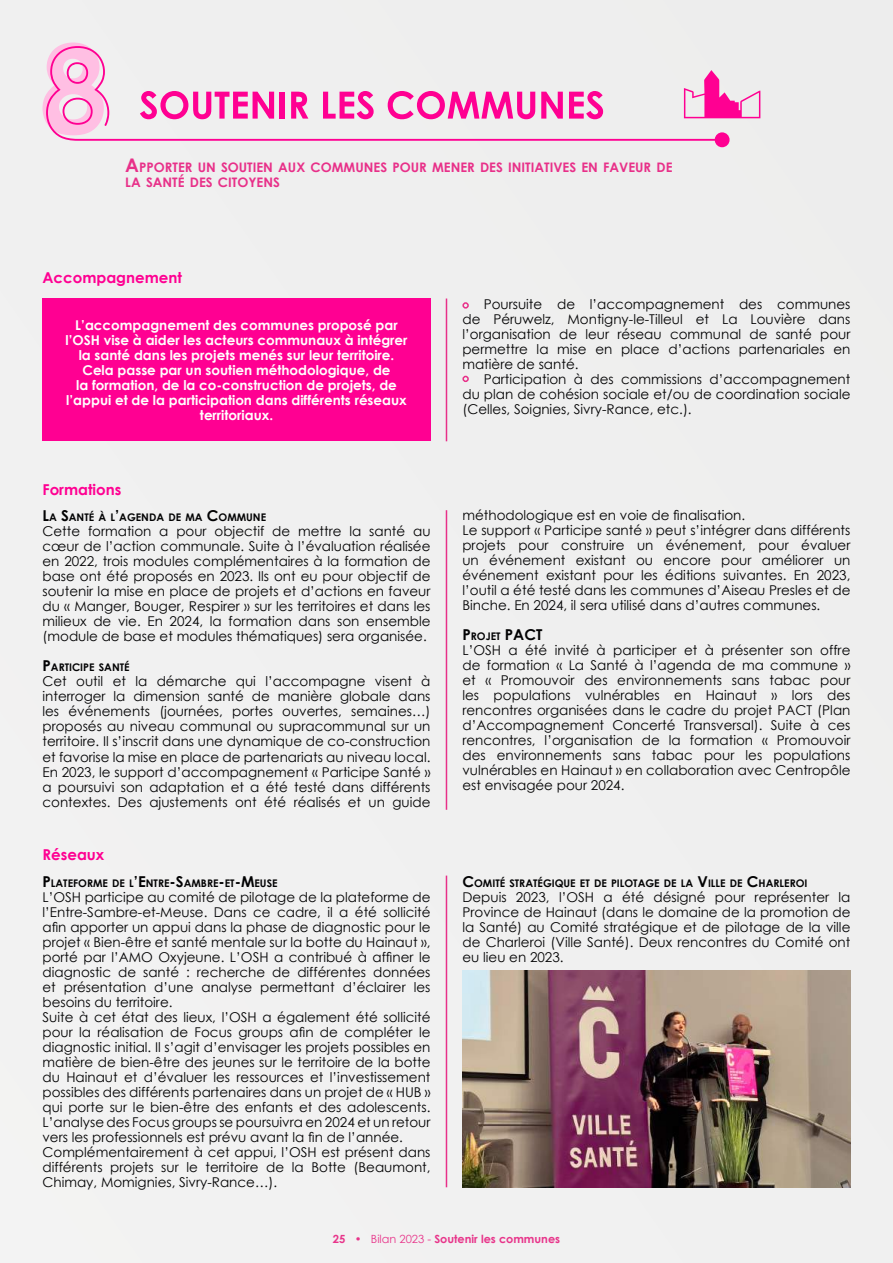
<style>
.page{position:relative;width:893px;height:1263px;background:#f0f0f0}
.page>*{position:absolute;margin:0;border:0;box-sizing:border-box;transform-origin:0 0}
.t1{font:700 15px "Century Gothic";color:#ff0092}
.t2{font:700 15px "Century Gothic";color:#020203}
.t3{font:13.5px/15px "Century Gothic";color:#020203;text-align:justify}
.t4{font:700 13.5px/15px "Century Gothic";color:#fff;text-align:center}
.t5{font:700 13.2px/15px "Century Gothic";color:#e83089}
.t6{font:700 11.25px "Century Gothic";color:#e8348a}
.t7{font:700 10.5px "Century Gothic";color:#020203}
.s1{font-size:18.75px}
.s2{font-size:15px}
.s3{font-size:10.5px}
.s4{font-weight:400}
</style>
<div class="page">
<hr style="left:446px;top:298px;width:1px;height:143px;background:#e83089">
<hr style="left:446px;top:875px;width:1px;height:312px;background:#e83089">
<hr style="left:446px;top:510px;width:1px;height:300px;background:#e83089">
<div style="left:462px;top:302px;width:7px;height:7px;border:2px solid #e83089;border-radius:50%"></div>
<div style="left:43px;top:298px;width:388px;height:143px;background:#ff0092"></div>
<div style="left:462px;top:376px;width:7px;height:6px;border:2px solid #e83089;border-radius:50%"></div>
<img style="left:462px;top:970px;width:388px;height:217px">
<svg style="left:43px;top:43px;width:44px;height:79px"></svg>
<svg style="left:46px;top:46px;width:684px;height:101px"></svg>
<svg style="left:684px;top:70px;width:76px;height:48px"></svg>
<p class="t5" style="left:125px;top:159px;width:549px"><span class="s1">A</span>PPORTER UN SOUTIEN AUX COMMUNES POUR MENER DES INITIATIVES EN FAVEUR DE<br>LA SANTÉ DES CITOYENS</p>
<p class="t1" style="left:43px;top:266px;width:141px">Accompagnement</p>
<p class="t4" style="left:65px;top:317px;width:344px">L’accompagnement des communes proposé par l’OSH vise à aider les acteurs communaux à intégrer la santé dans les projets menés sur leur territoire.<br>Cela passe par un soutien méthodologique, de<br>la formation, de la co-construction de projets, de l’appui et de la participation dans différents réseaux territoriaux.</p>
<p class="t1" style="left:43px;top:478px;width:80px">Formations</p>
<p class="t7" style="left:43px;top:510px;width:225px"><span class="s2">L</span>A <span class="s2">S</span>ANTÉ À L<span class="s2">’</span>AGENDA DE MA <span class="s2">C</span>OMMUNE</p>
<p class="t3" style="left:43px;top:524px;width:390px">Cette formation a pour objectif de mettre la santé au cœur de l’action communale. Suite à l’évaluation réalisée en 2022, trois modules complémentaires à la formation de base ont été proposés en 2023. Ils ont eu pour objectif de soutenir la mise en place de projets et d’actions en faveur du « Manger, Bouger, Respirer » sur les territoires et dans les milieux de vie. En 2024, la formation dans son ensemble (module de base et modules thématiques) sera organisée.</p>
<p class="t7" style="left:43px;top:660px;width:89px"><span class="s2">P</span>ARTICIPE SANTÉ</p>
<p class="t3" style="left:43px;top:674px;width:390px">Cet outil et la démarche qui l’accompagne visent à interroger la dimension santé de manière globale dans les événements (journées, portes ouvertes, semaines…) proposés au niveau communal ou supracommunal sur un territoire. Il s’inscrit dans une dynamique de co-construction et favorise la mise en place de partenariats au niveau local.<br>En 2023, le support d’accompagnement « Participe Santé » a poursuivi son adaptation et a été testé dans différents contextes. Des ajustements ont été réalisés et un guide</p>
<p class="t1" style="left:43px;top:843px;width:63px">Réseaux</p>
<p class="t7" style="left:43px;top:875px;width:237px"><span class="s2">P</span> LATEFORME DE L<span class="s2">’E</span>NTRE<span class="s2">-S</span>AMBRE<span class="s2">-</span>ET<span class="s2">-M</span>EUSE</p>
<p class="t3" style="left:43px;top:889px;width:390px;text-align:left">L’OSH participe au comité de pilotage de la plateforme de l’Entre-Sambre-et-Meuse. Dans ce cadre, il a été sollicité afin apporter un appui dans la phase de diagnostic pour le projet « Bien-être et santé mentale sur la botte du Hainaut », porté par l’AMO Oxyjeune. L’OSH a contribué à affiner le diagnostic de santé : recherche de différentes données et présentation d’une analyse permettant d’éclairer les besoins du territoire.<br>Suite à cet état des lieux, l’OSH a également été sollicité pour la réalisation de Focus groups afin de compléter le diagnostic initial. Il s’agit d’envisager les projets possibles en matière de bien-être des jeunes sur le territoire de la botte du Hainaut et d’évaluer les ressources et l’investissement possibles des différents partenaires dans un projet de « HUB » qui porte sur le bien-être des enfants et des adolescents.<br>L’analyse des Focus groups se poursuivra en 2024 et un retour vers les professionnels est prévu avant la fin de l’année.<br>Complémentairement à cet appui, l’OSH est présent dans différents projets sur le territoire de la Botte (Beaumont, Chimay, Momignies, Sivry-Rance…).</p>
<p class="t3" style="left:462px;top:296px;width:390px;text-indent:21px">Poursuite de l’accompagnement des communes de Péruwelz, Montigny-le-Tilleul et La Louvière dans l’organisation de leur réseau communal de santé pour permettre la mise en place d’actions partenariales en matière de santé.</p>
<p class="t3" style="left:462px;top:371px;width:390px;text-indent:21px">Participation à des commissions d’accompagnement du plan de cohésion sociale et/ou de coordination sociale (Celles, Soignies, Sivry-Rance, etc.).</p>
<p class="t3" style="left:462px;top:508px;width:390px;text-align:left">méthodologique est en voie de finalisation.<br>Le support « Participe santé » peut s’intégrer dans différents projets pour construire un événement, pour évaluer un événement existant ou encore pour améliorer un événement existant pour les éditions suivantes. En 2023, l’outil a été testé dans les communes d’Aiseau Presles et de Binche. En 2024, il sera utilisé dans d’autres communes.</p>
<p class="t2" style="left:462px;top:623px;width:53px">P <span class="s3">ROJET</span> PACT</p>
<p class="t3" style="left:462px;top:643px;width:390px">L’OSH a été invité à participer et à présenter son offre de formation « La Santé à l’agenda de ma commune » et « Promouvoir des environnements sans tabac pour les populations vulnérables en Hainaut » lors des rencontres organisées dans le cadre du projet PACT (Plan d’Accompagnement Concerté Transversal). Suite à ces rencontres, l’organisation de la formation « Promouvoir des environnements sans tabac pour les populations vulnérables en Hainaut » en collaboration avec Centropôle est envisagée pour 2024.</p>
<p class="t7" style="left:462px;top:875px;width:347px"><span class="s2">C</span>OMITÉ STRATÉGIQUE ET DE PILOTAGE DE LA <span class="s2">V</span>ILLE DE <span class="s2">C</span>HARLEROI</p>
<p class="t3" style="left:462px;top:889px;width:390px">Depuis 2023, l’OSH a été désigné pour représenter la Province de Hainaut (dans le domaine de la promotion de la Santé) au Comité stratégique et de pilotage de la ville de Charleroi (Ville Santé). Deux rencontres du Comité ont eu lieu en 2023.</p>
<p class="t6" style="left:333px;top:1230px;width:229px">25 <span class="s4">• Bilan 2023 -</span> Soutenir les communes</p>
</div>
